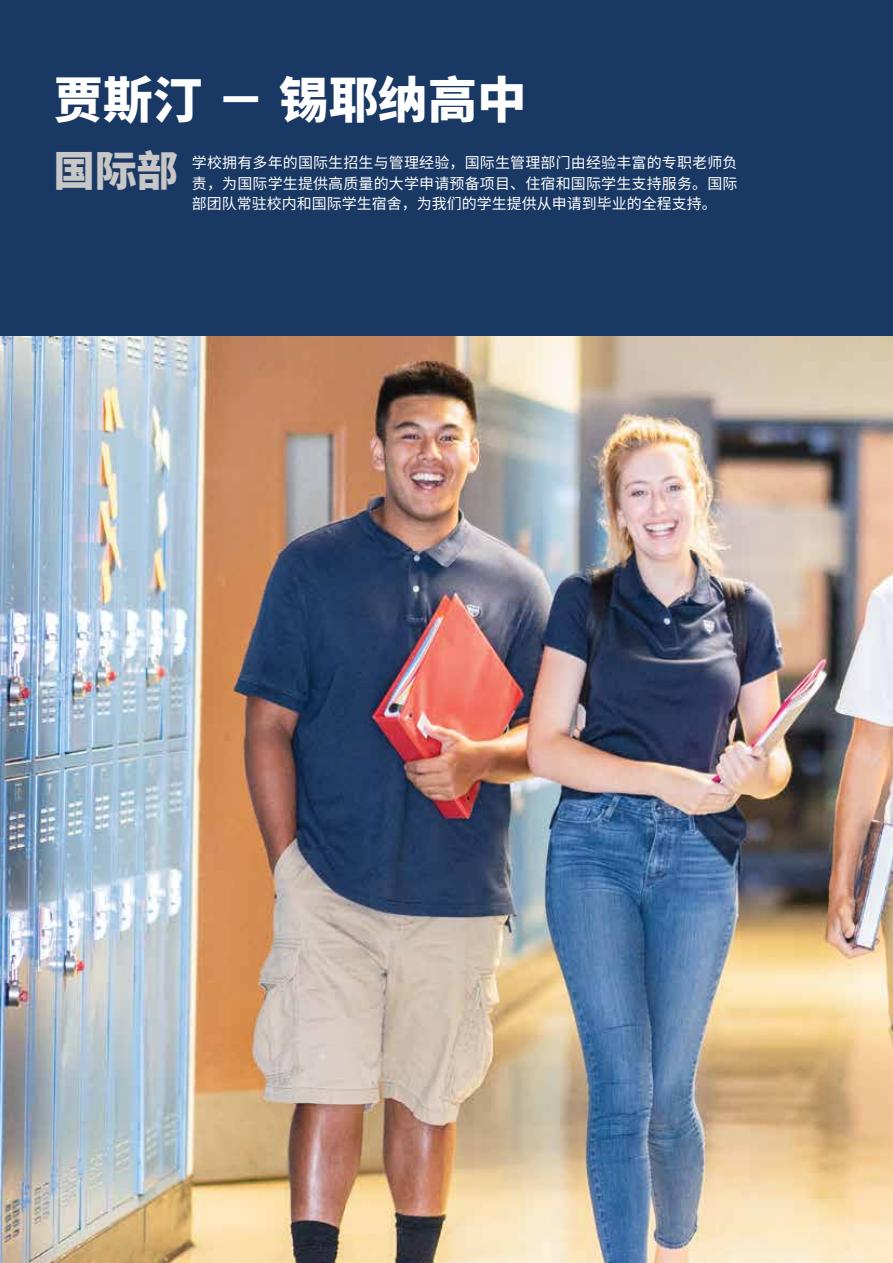
<style>
.page{position:relative;width:893px;height:1263px;background:#fff}
.page>*{position:absolute;margin:0;border:0;box-sizing:border-box;transform-origin:0 0}
.t1{font:900 49.5px "Noto Sans CJ Ksc";color:#fff}
.t2{font:900 41.55px "Noto Sans CJ Ksc";color:#c8c7c7}
.t3{font:15px/20.2px "Noto Sans CJ Ksc";color:#fff;text-align:justify}
</style>
<div class="page">
<img style="left:0;top:336px;width:893px;height:927px">
<div style="left:0;top:0;width:893px;height:336px;background:#193864"></div>
<h1 class="t1" style="left:54px;top:72px;width:474px">贾斯汀－锡耶纳高中</h1>
<h2 class="t2" style="left:53px;top:147px;width:126px">国际部</h2>
<p class="t3" style="left:192px;top:153px;width:547px">学校拥有多年的国际生招生与管理经验，国际生管理部门由经验丰富的专职老师负责，为国际学生提供高质量的大学申请预备项目、住宿和国际学生支持服务。国际部团队常驻校内和国际学生宿舍，为我们的学生提供从申请到毕业的全程支持。</p>
</div>
